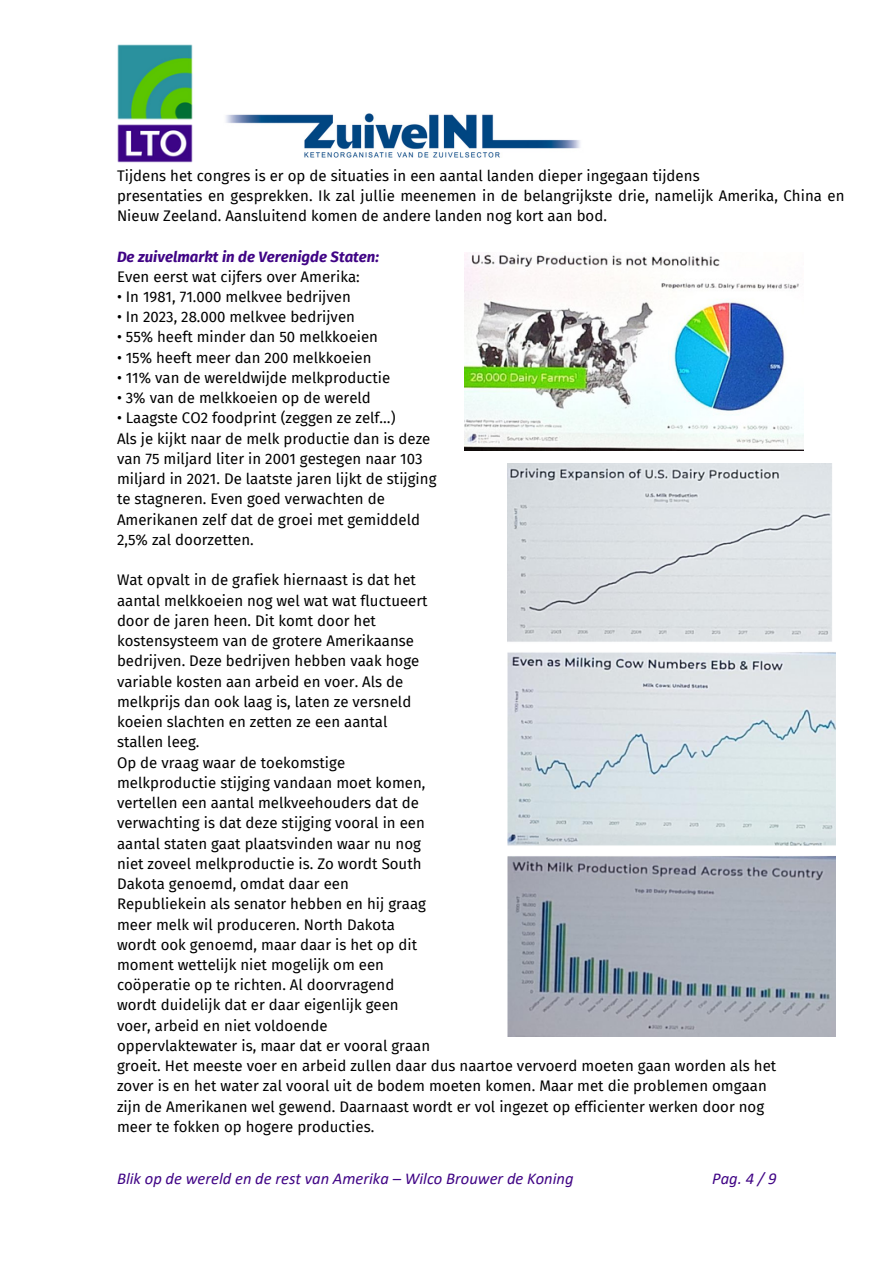
<style>
.page{position:relative;width:893px;height:1264px;background:#fff}
.page>*{position:absolute;margin:0;border:0;box-sizing:border-box;transform-origin:0 0}
.t1{font:italic 16.5px "Calibri";color:#400485}
.t2{font:15px/20.2px "Fira Sans";color:#000}
.t3{font:italic 700 15px "Fira Sans";color:#400485}
</style>
<div class="page">
<img style="left:117px;top:44px;width:76px;height:119px">
<img style="left:464px;top:253px;width:339px;height:198px">
<img style="left:508px;top:463px;width:327px;height:573px">
<img style="left:226px;top:113px;width:354px;height:44px">
<p class="t2" style="left:117px;top:165px;width:584px">Tijdens het congres is er op de situaties in een aantal landen dieper ingegaan tijdens</p>
<p class="t2" style="left:117px;top:186px;width:729px">presentaties en gesprekken. Ik zal jullie meenemen in de belangrijkste drie, namelijk Amerika, China en<br>Nieuw Zeeland. Aansluitend komen de andere landen nog kort aan bod.</p>
<p class="t3" style="left:117px;top:247px;width:263px">De zuivelmarkt in de Verenigde Staten:</p>
<p class="t2" style="left:117px;top:266px;width:244px">Even eerst wat cijfers over Amerika:</p>
<p class="t2" style="left:117px;top:287px;width:235px">• In 1981, 71.000 melkvee bedrijven</p>
<p class="t2" style="left:117px;top:307px;width:239px">• In 2023, 28.000 melkvee bedrijven</p>
<p class="t2" style="left:117px;top:327px;width:262px">• 55% heeft minder dan 50 melkkoeien</p>
<p class="t2" style="left:117px;top:347px;width:256px">• 15% heeft meer dan 200 melkkoeien</p>
<p class="t2" style="left:117px;top:368px;width:275px">• 11% van de wereldwijde melkproductie</p>
<p class="t2" style="left:117px;top:388px;width:255px">• 3% van de melkkoeien op de wereld</p>
<p class="t2" style="left:117px;top:408px;width:280px">• Laagste CO2 foodprint (zeggen ze zelf…)</p>
<p class="t2" style="left:117px;top:428px;width:315px">Als je kijkt naar de melk productie dan is deze</p>
<p class="t2" style="left:117px;top:449px;width:307px">van 75 miljard liter in 2001 gestegen naar 103</p>
<p class="t2" style="left:117px;top:469px;width:321px">miljard in 2021. De laatste jaren lijkt de stijging</p>
<p class="t2" style="left:117px;top:489px;width:269px">te stagneren. Even goed verwachten de</p>
<p class="t2" style="left:117px;top:509px;width:304px">Amerikanen zelf dat de groei met gemiddeld</p>
<p class="t2" style="left:117px;top:529px;width:138px">2,5% zal doorzetten.</p>
<p class="t2" style="left:117px;top:570px;width:300px">Wat opvalt in de grafiek hiernaast is dat het</p>
<p class="t2" style="left:117px;top:590px;width:312px">aantal melkkoeien nog wel wat wat fluctueert</p>
<p class="t2" style="left:117px;top:610px;width:260px">door de jaren heen. Dit komt door het</p>
<p class="t2" style="left:117px;top:631px;width:298px">kostensysteem van de grotere Amerikaanse</p>
<p class="t2" style="left:117px;top:651px;width:304px">bedrijven. Deze bedrijven hebben vaak hoge</p>
<p class="t2" style="left:117px;top:671px;width:288px">variable kosten aan arbeid en voer. Als de</p>
<p class="t2" style="left:117px;top:691px;width:296px">melkprijs dan ook laag is, laten ze versneld</p>
<p class="t2" style="left:117px;top:712px;width:272px">koeien slachten en zetten ze een aantal</p>
<p class="t2" style="left:117px;top:732px;width:84px">stallen leeg.</p>
<p class="t2" style="left:117px;top:752px;width:230px">Op de vraag waar de toekomstige</p>
<p class="t2" style="left:117px;top:772px;width:310px">melkproductie stijging vandaan moet komen,</p>
<p class="t2" style="left:117px;top:792px;width:303px">vertellen een aantal melkveehouders dat de</p>
<p class="t2" style="left:117px;top:813px;width:309px">verwachting is dat deze stijging vooral in een</p>
<p class="t2" style="left:117px;top:833px;width:305px">aantal staten gaat plaatsvinden waar nu nog</p>
<p class="t2" style="left:117px;top:853px;width:306px">niet zoveel melkproductie is. Zo wordt South</p>
<p class="t2" style="left:117px;top:873px;width:233px">Dakota genoemd, omdat daar een</p>
<p class="t2" style="left:117px;top:894px;width:310px">Republiekein als senator hebben en hij graag</p>
<p class="t2" style="left:117px;top:914px;width:279px">meer melk wil produceren. North Dakota</p>
<p class="t2" style="left:117px;top:934px;width:301px">wordt ook genoemd, maar daar is het op dit</p>
<p class="t2" style="left:117px;top:954px;width:268px">moment wettelijk niet mogelijk om een</p>
<p class="t2" style="left:117px;top:975px;width:279px">coöperatie op te richten. Al doorvragend</p>
<p class="t2" style="left:117px;top:995px;width:283px">wordt duidelijk dat er daar eigenlijk geen</p>
<p class="t2" style="left:117px;top:1015px;width:212px">voer, arbeid en niet voldoende</p>
<p class="t2" style="left:117px;top:1035px;width:315px">oppervlaktewater is, maar dat er vooral graan</p>
<p class="t2" style="left:117px;top:1056px;width:660px">groeit. Het meeste voer en arbeid zullen daar dus naartoe vervoerd moeten gaan worden als het</p>
<p class="t2" style="left:117px;top:1076px;width:651px">zover is en het water zal vooral uit de bodem moeten komen. Maar met die problemen omgaan</p>
<p class="t2" style="left:117px;top:1096px;width:648px">zijn de Amerikanen wel gewend. Daarnaast wordt er vol ingezet op efficienter werken door nog</p>
<p class="t2" style="left:117px;top:1116px;width:259px">meer te fokken op hogere producties.</p>
<p class="t1" style="left:117px;top:1171px;width:458px">Blik op de wereld en de rest van Amerika – Wilco Brouwer de Koning</p>
<p class="t1" style="left:712px;top:1171px;width:66px">Pag. 4 / 9</p>
</div>
